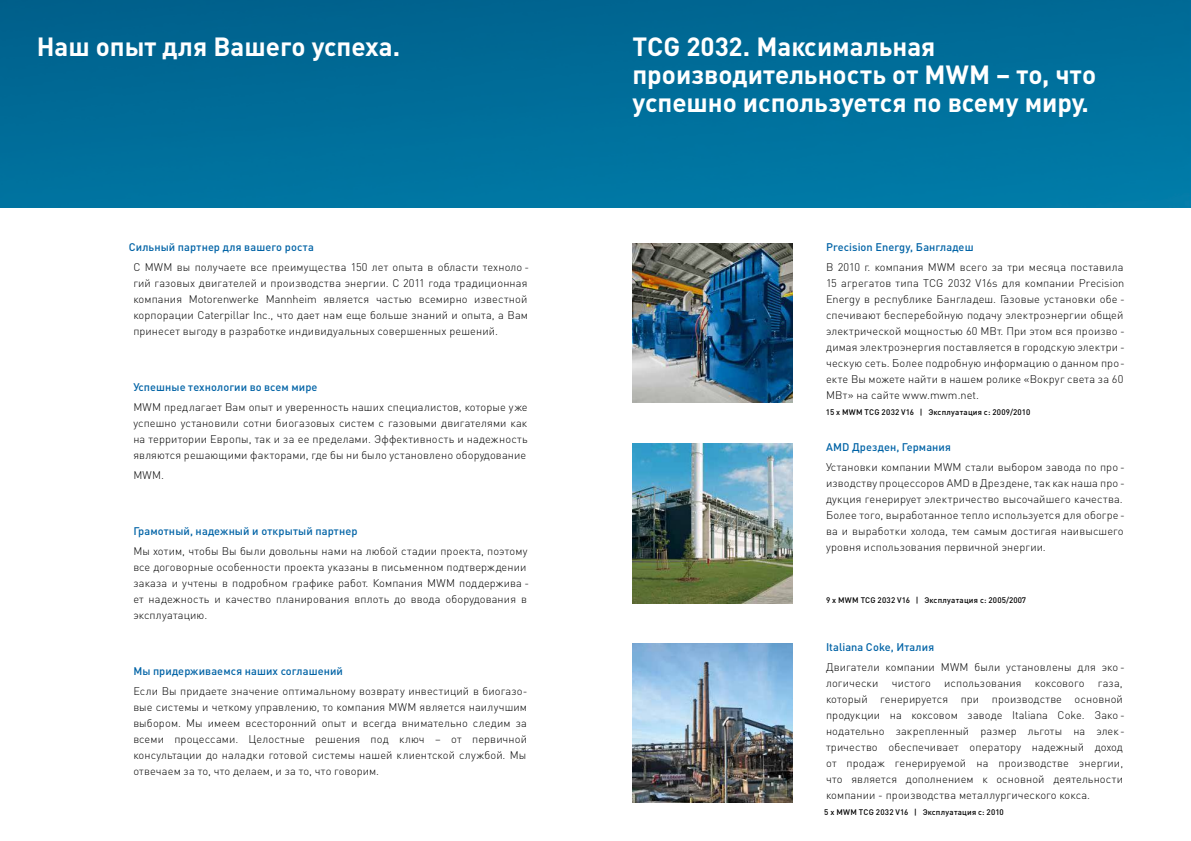
<style>
.page{position:relative;width:1191px;height:841px;background:#fff}
.page>*{position:absolute;margin:0;border:0;box-sizing:border-box;transform-origin:0 0}
.t1{font:700 26px/28px "DIN Pro";color:#fff}
.t2{font:300 11px/16px "DIN Pro";letter-spacing:.01em;color:#000}
.t3{font:500 11px "DIN Pro";letter-spacing:.005em;color:#0063a6}
.t4{font:500 8px "DIN Pro";letter-spacing:.02em;color:#000}
</style>
<div class="page">
<img style="left:0;top:0;width:1190px;height:207px">
<img style="left:632px;top:243px;width:160px;height:160px">
<img style="left:632px;top:443px;width:160px;height:160px">
<img style="left:632px;top:643px;width:160px;height:160px">
<h1 class="t1" style="left:37px;top:35px;width:364px">Наш опыт для Вашего успеха.</h1>
<h1 class="t1" style="left:632px;top:35px;width:465px">TCG 2032. Максимальная производительность от MWM – то, что успешно используется по всему миру.</h1>
<p class="t3" style="left:129px;top:243px;width:187px">Сильный партнер для вашего роста</p>
<p class="t2" style="left:133px;top:260px;width:397px">С MWM вы получаете все преимущества 150 лет опыта в области техноло - гий газовых двигателей и производства энергии. С 2011 года традиционная компания Motorenwerke Mannheim является частью всемирно известной корпорации Caterpillar Inc., что дает нам еще больше знаний и опыта, а Вам принесет выгоду в разработке индивидуальных совершенных решений.</p>
<p class="t3" style="left:133px;top:383px;width:186px">Успешные технологии во всем мире</p>
<p class="t2" style="left:133px;top:400px;width:395px;text-align:justify">MWM предлагает Вам опыт и уверенность наших специалистов, которые уже успешно установили сотни биогазовых систем с газовыми двигателями как на территории Европы, так и за ее пределами. Эффективность и надежность являются решающими факторами, где бы ни было установлено оборудование</p>
<p class="t2" style="left:133px;top:468px;width:32px">MWM.</p>
<p class="t3" style="left:133px;top:527px;width:225px">Грамотный, надежный и открытый партнер</p>
<p class="t2" style="left:133px;top:544px;width:397px">Мы хотим, чтобы Вы были довольны нами на любой стадии проекта, поэтому все договорные особенности проекта указаны в письменном подтверждении заказа и учтены в подробном графике работ. Компания MWM поддержива - ет надежность и качество планирования вплоть до ввода оборудования в эксплуатацию.</p>
<p class="t3" style="left:133px;top:667px;width:211px">Мы придерживаемся наших соглашений</p>
<p class="t2" style="left:133px;top:685px;width:395px">Если Вы придаете значение оптимальному возврату инвестиций в биогазо&shy;вые системы и четкому управлению, то компания MWM является наилучшим выбором. Мы имеем всесторонний опыт и всегда внимательно следим за всеми процессами. Целостные решения под ключ – от первичной консультации до наладки готовой системы нашей клиентской службой. Мы отвечаем за то, что делаем, и за то, что говорим.</p>
<p class="t3" style="left:825px;top:243px;width:149px">Precision Energy, Бангладеш</p>
<p class="t2" style="left:825px;top:261px;width:300px">В 2010 г. компания MWM всего за три месяца поставила 15 агрегатов типа TCG 2032 V16s для компании Precision Energy в республике Бангладеш. Газовые установки обе - спечивают бесперебойную подачу электроэнергии общей электрической мощностью 60 МВт. При этом вся произво - димая электроэнергия поставляется в городскую электри - ческую сеть. Более подробную информацию о данном про&shy;екте Вы можете найти в нашем ролике «Вокруг света за 60<br>МВт» на сайте www.mwm.net.</p>
<p class="t4" style="left:825px;top:409px;width:206px">15 x MWM TCG 2032 V16 | Эксплуатация с: 2009/2010</p>
<p class="t3" style="left:825px;top:443px;width:126px">AMD Дрезден, Германия</p>
<p class="t2" style="left:825px;top:460px;width:300px">Установки компании MWM стали выбором завода по про - изводству процессоров AMD в Дрездене, так как наша про - дукция генерирует электричество высочайшего качества.<br>Более того, выработанное тепло используется для обогре - ва и выработки холода, тем самым достигая наивысшего уровня использования первичной энергии.</p>
<p class="t4" style="left:825px;top:597px;width:202px">9 x MWM TCG 2032 V16 | Эксплуатация с: 2005/2007</p>
<p class="t3" style="left:825px;top:643px;width:110px">Italiana Coke, Италия</p>
<p class="t2" style="left:825px;top:660px;width:300px">Двигатели компании MWM были установлены для эко - логически чистого использования коксового газа, который генерируется при производстве основной продукции на коксовом заводе Italiana Coke. Зако - нодательно закрепленный размер льготы на элек - тричество обеспечивает оператору надежный доход от продаж генерируемой на производстве энергии, что является дополнением к основной деятельности компании - производства металлургического кокса.</p>
<p class="t4" style="left:824px;top:809px;width:181px">5 x MWM TCG 2032 V16 | Эксплуатация с: 2010</p>
</div>
